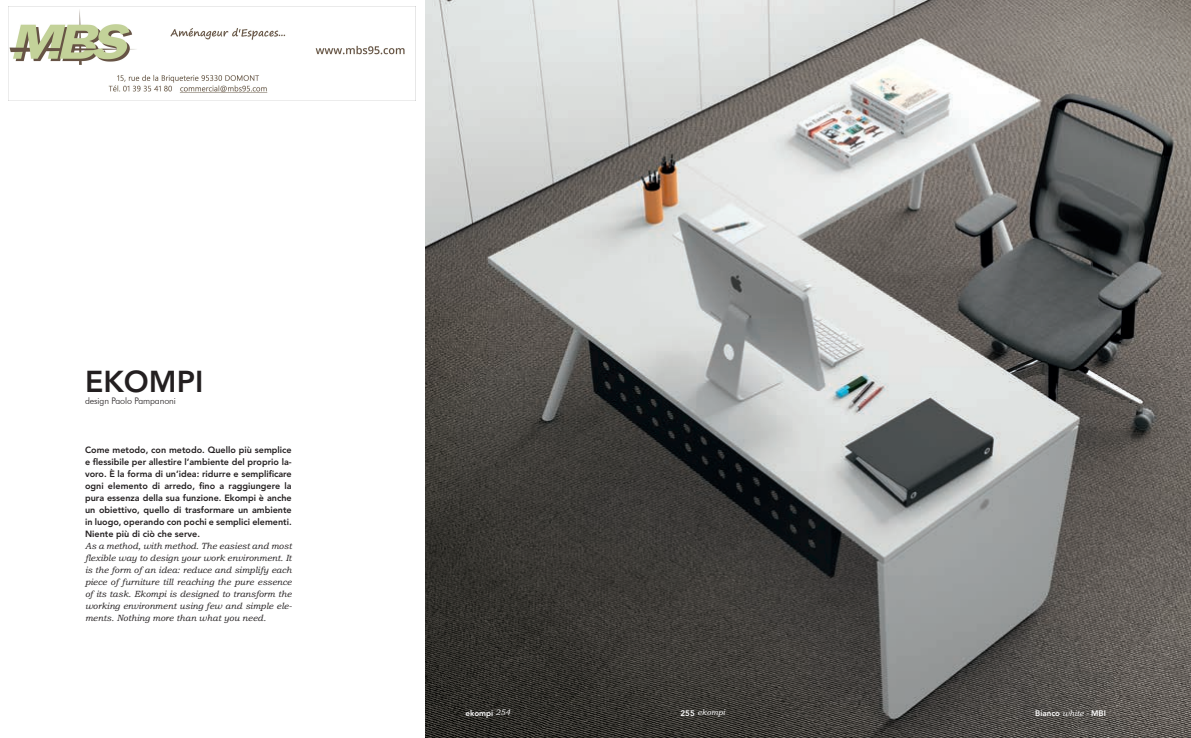
<style>
.page{position:relative;width:1191px;height:738px;background:#fff}
.page>*{position:absolute;margin:0;border:0;box-sizing:border-box;transform-origin:0 0}
.t1{font:800 30px "Avenir LT Std";color:#231f20}
.t2{font:800 9px/12px "Avenir LT Std";color:#231f20;text-align:justify}
.t3{font:italic 9px/12px "Bookman Old Style";color:#231f20;text-align:justify}
.t4{font:300 9px "Futura BT";letter-spacing:-.01em;color:#231f20}
.t5{font:800 8px "Avenir LT Std";color:#fff}
.t6{font:italic 8px "Bookman Old Style";color:#fff}
.s1{font-family:"Bookman Old Style";font-weight:400;font-style:italic}
.s2{font-family:"Avenir LT Std";font-weight:800;font-style:normal}
</style>
<div class="page">
<img style="left:425px;top:0;width:766px;height:737px">
<img style="left:8px;top:7px;width:407px;height:94px">
<h1 class="t1" style="left:85px;top:363px;width:120px">EKOMPI</h1>
<p class="t4" style="left:85px;top:395px;width:92px">design Paolo Pampanoni</p>
<p class="t2" style="left:85px;top:443px;width:208px">Come metodo, con metodo. Quello più semplice e flessibile per allestire l’ambiente del proprio la&shy;voro. È la forma di un’idea: ridurre e semplificare ogni elemento di arredo, fino a raggiungere la pura essenza della sua funzione. Ekompi è anche un obiettivo, quello di trasformare un ambiente in luogo, operando con pochi e semplici elementi.<br>Niente più di ciò che serve.</p>
<p class="t3" style="left:85px;top:539px;width:208px">As a method, with method. The easiest and most flexible way to design your work environment. It is the form of an idea: reduce and simplify each piece of furniture till reaching the pure essence of its task. Ekompi is designed to transform the working environment using few and simple ele&shy;ments. Nothing more than what you need.</p>
<p class="t5" style="left:465px;top:707px;width:46px">ekompi <span class="s1">254</span></p>
<p class="t6" style="left:680px;top:707px;width:46px"><span class="s2">255</span> ekompi</p>
<p class="t5" style="left:1035px;top:707px;width:72px">Bianco <span class="s1">white -</span> MBI</p>
</div>
